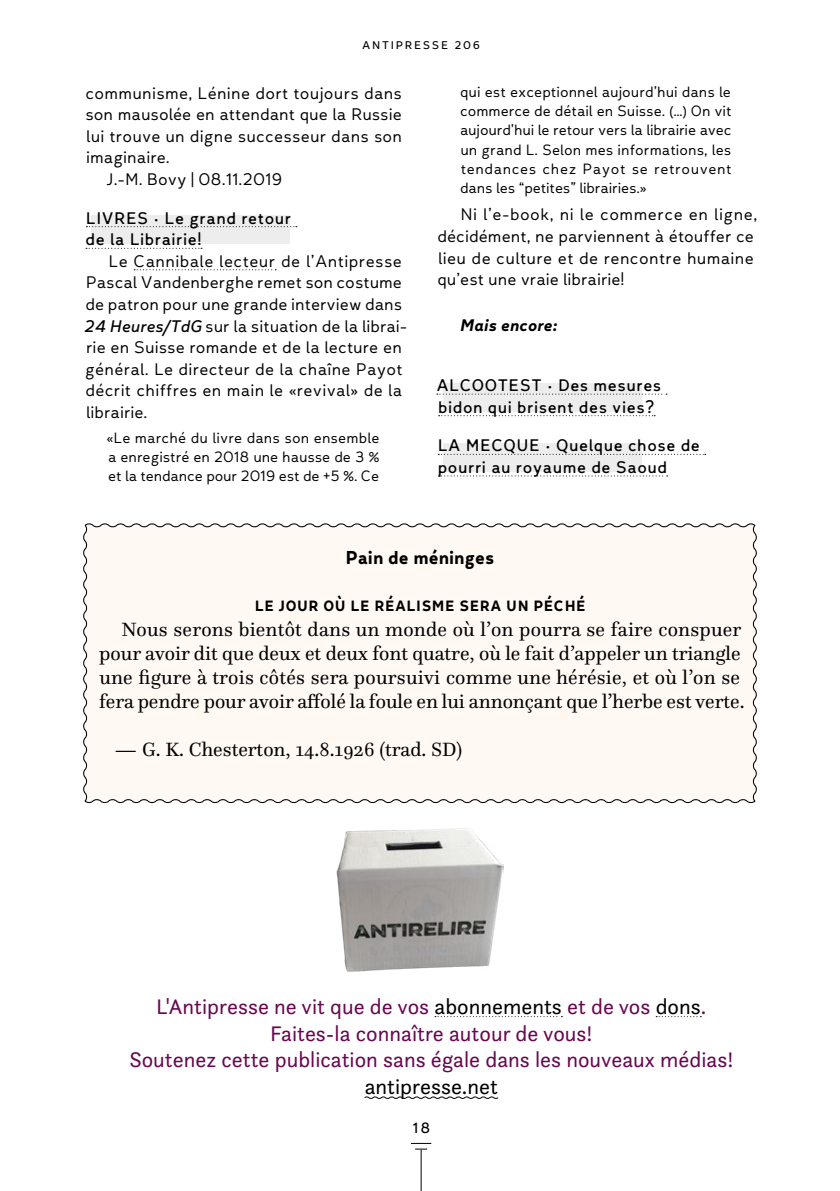
<style>
.page{position:relative;width:840px;height:1191px;background:#fff}
.page>*{position:absolute;margin:0;border:0;box-sizing:border-box;transform-origin:0 0}
.Texte{font:22px "Questa Sans";color:#680850}
.Texte-2{font:22px "Questa Sans";color:#000}
.Paragraph{font:20px/24px "Questa";color:#000}
.H3_Rubrique{font:700 20px "Leto Text Sans";color:#000}
.Texte_petit{font:300 18px/21.6px "Leto Text Sans";color:#000}
.Titre_4_Turbulences{font:18px/21.6px "Leto Text Sans Defect";letter-spacing:.03em;color:#000}
.Texte_petit-2{font:italic 700 18px "Leto Text Sans";color:#000}
.Quote_petit{font:300 16px/19.2px "Leto Text Sans";letter-spacing:-.005em;color:#000;text-align:justify}
.Titre_4_centré{font:700 16px "Leto Text Sans";letter-spacing:.035em;color:#000}
.t1{font:16px "Leto Text Sans";color:#000}
.t2{font:12px "Leto Text Sans";letter-spacing:.145em;color:#000}
.s1{font-weight:400;font-style:italic}
.s2{color:#000}
</style>
<div class="page">
<hr style="left:420px;top:1149px;width:1px;height:42px;background:#000">
<svg style="left:411px;top:1142px;width:20px;height:7px"></svg>
<div style="left:91px;top:216px;width:198px;height:28px;background:#ededed"></div>
<svg style="left:86px;top:226px;width:211px;height:1px"></svg>
<svg style="left:86px;top:248px;width:116px;height:1px"></svg>
<svg style="left:134px;top:269px;width:142px;height:1px"></svg>
<div style="left:442px;top:383px;width:199px;height:28px;background:#ededed"></div>
<svg style="left:436px;top:393px;width:230px;height:1px"></svg>
<svg style="left:438px;top:415px;width:216px;height:1px"></svg>
<div style="left:442px;top:443px;width:199px;height:29px;background:#ededed"></div>
<svg style="left:438px;top:454px;width:267px;height:1px"></svg>
<svg style="left:438px;top:475px;width:229px;height:1px"></svg>
<div style="left:83px;top:523px;width:674px;height:280px;background:#fff8f3"></div>
<svg style="left:435px;top:1016px;width:127px;height:1px"></svg>
<svg style="left:655px;top:1016px;width:46px;height:1px"></svg>
<svg style="left:364px;top:1096px;width:134px;height:3px"></svg>
<img style="left:336px;top:828px;width:167px;height:143px">
<p class="t2" style="left:362px;top:38px;width:119px">ANTIPRESSE 206</p>
<p class="Texte_petit" style="left:85px;top:82px;width:318px;text-align:justify">communisme, Lénine dort toujours dans son mausolée en attendant que la Russie lui trouve un digne successeur dans son imaginaire.</p>
<p class="Texte_petit" style="left:106px;top:168px;width:178px">J.-M. Bovy | 08.11.2019</p>
<p class="Titre_4_Turbulences" style="left:85px;top:207px;width:207px">LIVRES • Le grand retour de la Librairie!</p>
<p class="Texte_petit" style="left:83px;top:250px;width:325px;text-indent:25px">Le Cannibale lecteur de l’Antipresse Pascal Vandenberghe remet son costume de patron pour une grande interview dans <span class="s1">24 Heures/TdG</span> sur la situation de la librai&shy;rie en Suisse romande et de la lecture en général. Le directeur de la chaîne Payot décrit chiffres en main le «revival» de la librairie.</p>
<p class="Quote_petit" style="left:106px;top:428px;width:274px">«Le marché du livre dans son ensemble a enregistré en 2018 une hausse de 3 % et la tendance pour 2019 est de +5 %. Ce</p>
<p class="Quote_petit" style="left:460px;top:82px;width:273px">qui est exceptionnel aujourd’hui dans le commerce de détail en Suisse. (…) On vit aujourd’hui le retour vers la librairie avec un grand L. Selon mes informations, les tendances chez Payot se retrouvent dans les “petites” librairies.»</p>
<p class="Texte_petit" style="left:437px;top:204px;width:321px;text-indent:23px">Ni l’e-book, ni le commerce en ligne, décidément, ne parviennent à étouffer ce lieu de culture et de rencontre humaine qu’est une vraie librairie!</p>
<p class="Texte_petit-2" style="left:459px;top:313px;width:99px">Mais encore:</p>
<p class="Titre_4_Turbulences" style="left:436px;top:374px;width:226px">ALCOOTEST • Des mesures bidon qui brisent des vies?</p>
<p class="Titre_4_Turbulences" style="left:437px;top:435px;width:263px">LA MECQUE • Quelque chose de pourri au royaume de Saoud</p>
<p class="H3_Rubrique" style="left:345px;top:544px;width:150px">Pain de méninges</p>
<p class="Titre_4_centré" style="left:254px;top:595px;width:332px">LE JOUR OÙ LE RÉALISME SERA UN PÉCHÉ</p>
<p class="Paragraph" style="left:99px;top:616px;width:646px;text-indent:22px">Nous serons bientôt dans un monde où l’on pourra se faire conspuer pour avoir dit que deux et deux font quatre, où le fait d’appeler un triangle une figure à trois côtés sera poursuivi comme une hérésie, et où l’on se fera pendre pour avoir affolé la foule en lui annonçant que l’herbe est verte.</p>
<p class="Paragraph" style="left:114px;top:736px;width:349px">— G. K. Chesterton, 14.8.1926 (trad. SD)</p>
<p class="Texte" style="left:156px;top:993px;width:551px">L'Antipresse ne vit que de vos <span class="s2">abonnements</span> et de vos <span class="s2">dons</span>.</p>
<p class="Texte" style="left:270px;top:1019px;width:324px">Faites-la connaître autour de vous!</p>
<p class="Texte" style="left:129px;top:1046px;width:605px">Soutenez cette publication sans égale dans les nouveaux médias!</p>
<p class="Texte-2" style="left:364px;top:1072px;width:135px">antipresse.net</p>
<p class="t1" style="left:412px;top:1118px;width:20px">18</p>
</div>
